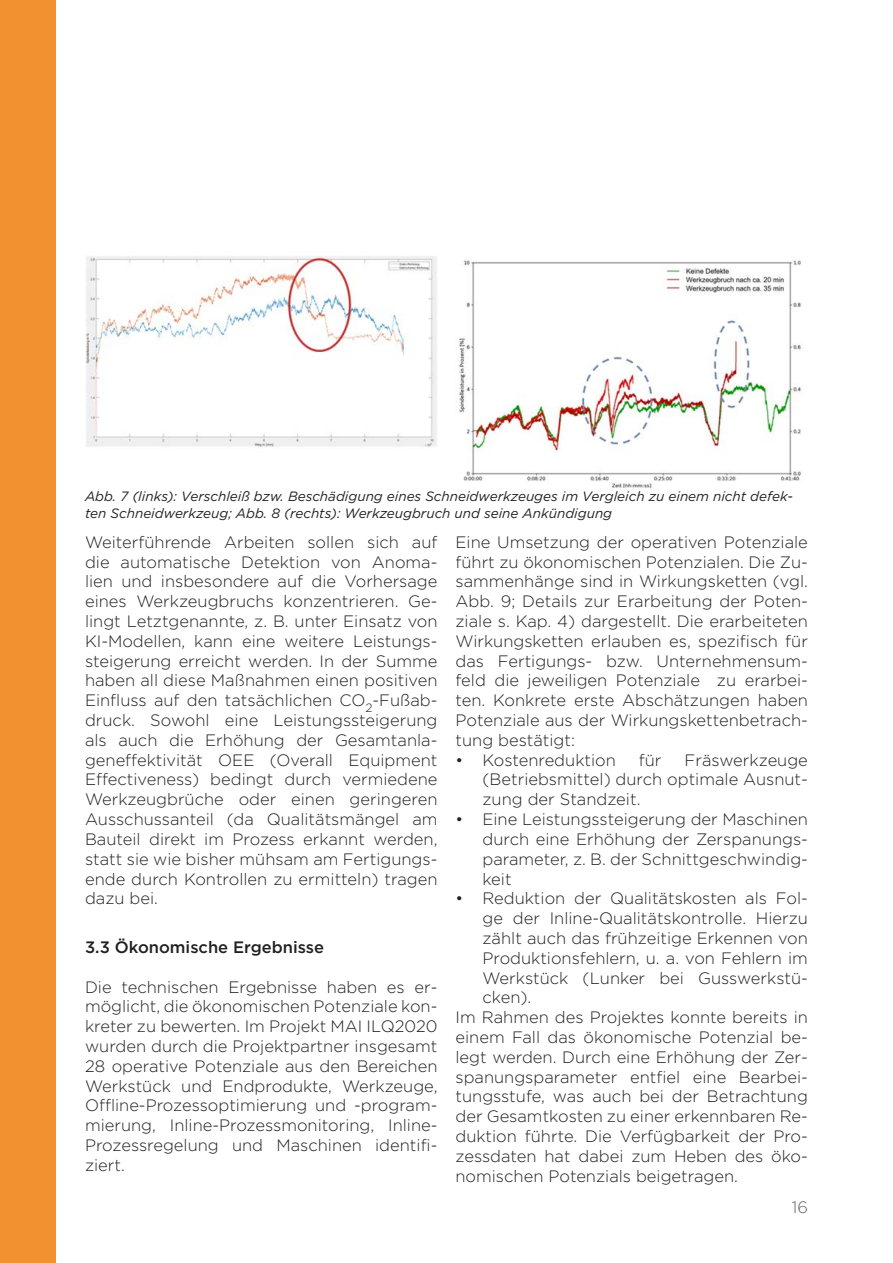
<style>
.page{position:relative;width:893px;height:1263px;background:#fff}
.page>*{position:absolute;margin:0;border:0;box-sizing:border-box;transform-origin:0 0}
.t1{font:300 16.5px/19.8px "Arson Pro";color:#231f20;text-align:justify}
.t2{font:500 16.5px "Arson Pro";color:#231f20}
.t3{font:300 16.5px "Arson Pro";color:#5e646c}
.t4{font:italic 13.5px/16.2px "Arson Pro";color:#231f20}
</style>
<div class="page">
<div style="left:0;top:0;width:55px;height:1263px;background:#f2912f"></div>
<img style="left:85px;top:256px;width:352px;height:191px">
<img style="left:459px;top:260px;width:342px;height:229px">
<p class="t4" style="left:85px;top:488px;width:709px">Abb. 7 (links): Verschleiß bzw. Beschädigung eines Schneidwerkzeuges im Vergleich zu einem nicht defek&shy;ten Schneidwerkzeug; Abb. 8 (rechts): Werkzeugbruch und seine Ankündigung</p>
<p class="t1" style="left:85px;top:532px;width:354px">Weiterführende Arbeiten sollen sich auf die automatische Detektion von Anoma&shy;lien und insbesondere auf die Vorhersage eines Werkzeugbruchs konzentrieren. Ge&shy;lingt Letztgenannte, z. B. unter Einsatz von KI-Modellen, kann eine weitere Leistungs&shy;steigerung erreicht werden. In der Summe haben all diese Maßnahmen einen positiven Einfluss auf den tatsächlichen CO<sub>2</sub>-Fußab&shy;druck. Sowohl eine Leistungssteigerung als auch die Erhöhung der Gesamtanla&shy;geneffektivität OEE (Overall Equipment Effectiveness) bedingt durch vermiedene Werkzeugbrüche oder einen geringeren Ausschussanteil (da Qualitätsmängel am Bauteil direkt im Prozess erkannt werden, statt sie wie bisher mühsam am Fertigungs&shy;ende durch Kontrollen zu ermitteln) tragen dazu bei.</p>
<p class="t2" style="left:85px;top:938px;width:241px">3.3 Ökonomische Ergebnisse</p>
<p class="t1" style="left:85px;top:977px;width:354px;text-align:left">Die technischen Ergebnisse haben es er&shy;möglicht, die ökonomischen Potenziale kon&shy;kreter zu bewerten. Im Projekt MAI ILQ2020 wurden durch die Projektpartner insgesamt 28 operative Potenziale aus den Bereichen Werkstück und Endprodukte, Werkzeuge, Offline-Prozessoptimierung und -program&shy;mierung, Inline-Prozessmonitoring, Inline-Prozessregelung und Maschinen identifi&shy;ziert.</p>
<p class="t1" style="left:455px;top:532px;width:354px">Eine Umsetzung der operativen Potenziale führt zu ökonomischen Potenzialen. Die Zu&shy;sammenhänge sind in Wirkungsketten (vgl.<br>Abb. 9; Details zur Erarbeitung der Poten&shy;ziale s. Kap. 4) dargestellt. Die erarbeiteten Wirkungsketten erlauben es, spezifisch für das Fertigungs- bzw. Unternehmensum&shy;feld die jeweiligen Potenziale zu erarbei&shy;ten. Konkrete erste Abschätzungen haben Potenziale aus der Wirkungskettenbetrach&shy;tung bestätigt:</p>
<p class="t1" style="left:455px;top:750px;width:162px">• Kostenreduktion</p>
<p class="t1" style="left:639px;top:750px;width:24px">für</p>
<p class="t1" style="left:482px;top:750px;width:327px;text-indent:202px">Fräswerkzeuge (Betriebsmittel) durch optimale Ausnut&shy;zung der Standzeit.</p>
<p class="t1" style="left:482px;top:809px;width:327px;text-indent:-27px">• Eine Leistungssteigerung der Maschinen durch eine Erhöhung der Zerspanungs&shy;parameter, z. B. der Schnittgeschwindig&shy;keit</p>
<p class="t1" style="left:455px;top:889px;width:354px">• Reduktion der Qualitätskosten als Fol-</p>
<p class="t1" style="left:482px;top:908px;width:327px">ge der Inline-Qualitätskontrolle. Hierzu</p>
<p class="t1" style="left:482px;top:928px;width:327px">zählt auch das frühzeitige Erkennen von</p>
<p class="t1" style="left:482px;top:948px;width:327px">Produktionsfehlern, u. a. von Fehlern im</p>
<p class="t1" style="left:482px;top:968px;width:327px">Werkstück (Lunker bei Gusswerkstü-</p>
<p class="t1" style="left:482px;top:988px;width:50px">cken).</p>
<p class="t1" style="left:455px;top:1007px;width:354px">Im Rahmen des Projektes konnte bereits in</p>
<p class="t1" style="left:455px;top:1027px;width:354px">einem Fall das ökonomische Potenzial be-</p>
<p class="t1" style="left:455px;top:1047px;width:354px">legt werden. Durch eine Erhöhung der Zer-</p>
<p class="t1" style="left:455px;top:1067px;width:354px">spanungsparameter entfiel eine Bearbei-</p>
<p class="t1" style="left:455px;top:1087px;width:354px">tungsstufe, was auch bei der Betrachtung</p>
<p class="t1" style="left:455px;top:1106px;width:354px">der Gesamtkosten zu einer erkennbaren Re-</p>
<p class="t1" style="left:455px;top:1126px;width:354px">duktion führte. Die Verfügbarkeit der Pro-</p>
<p class="t1" style="left:455px;top:1146px;width:354px">zessdaten hat dabei zum Heben des öko-</p>
<p class="t1" style="left:455px;top:1166px;width:284px">nomischen Potenzials beigetragen.</p>
<p class="t3" style="left:792px;top:1198px;width:18px">16</p>
</div>
